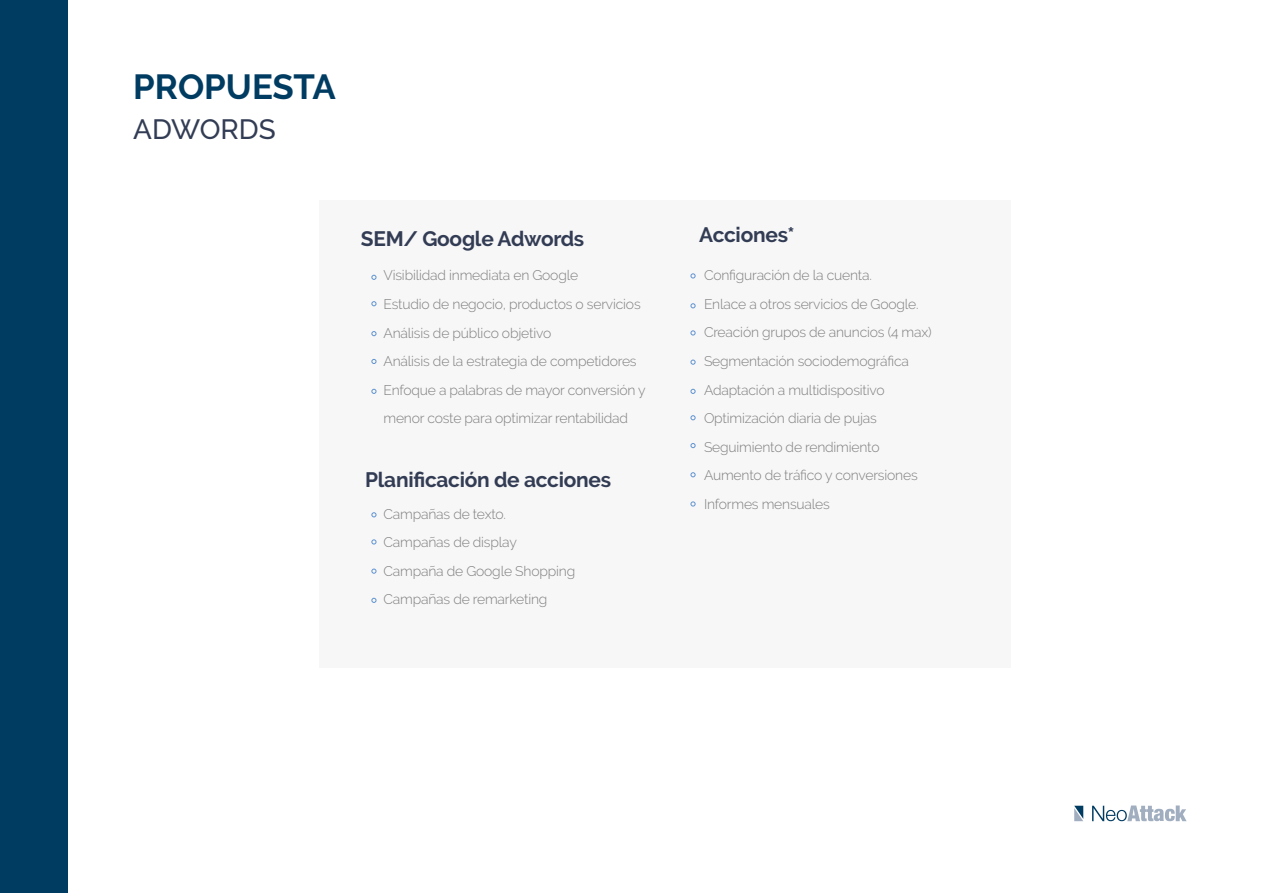
<style>
.page{position:relative;width:1262px;height:893px;background:#fff}
.page>*{position:absolute;margin:0;border:0;box-sizing:border-box;transform-origin:0 0}
.t1{font:700 34.8px "Raleway";color:#003c62}
.t2{font:500 27.75px "Raleway";color:#323c54}
.t3{font:700 20.85px "Raleway";letter-spacing:-.01em;color:#323c54}
.t4{font:300 13.95px/28.5px "Raleway";letter-spacing:-.015em;color:#7e7e7e}
</style>
<div class="page">
<div style="left:319px;top:200px;width:691px;height:468px;background:#f8f7f7"></div>
<svg style="left:372px;top:389px;width:4px;height:4px"></svg>
<svg style="left:372px;top:512px;width:4px;height:5px"></svg>
<svg style="left:372px;top:539px;width:4px;height:5px"></svg>
<svg style="left:372px;top:569px;width:4px;height:4px"></svg>
<svg style="left:372px;top:598px;width:4px;height:4px"></svg>
<svg style="left:691px;top:389px;width:4px;height:4px"></svg>
<svg style="left:691px;top:415px;width:4px;height:5px"></svg>
<svg style="left:691px;top:443px;width:4px;height:5px"></svg>
<svg style="left:691px;top:472px;width:4px;height:5px"></svg>
<svg style="left:691px;top:501px;width:4px;height:5px"></svg>
<svg style="left:691px;top:360px;width:4px;height:4px"></svg>
<svg style="left:691px;top:330px;width:4px;height:5px"></svg>
<svg style="left:691px;top:303px;width:4px;height:5px"></svg>
<svg style="left:691px;top:274px;width:4px;height:4px"></svg>
<svg style="left:372px;top:359px;width:4px;height:5px"></svg>
<svg style="left:372px;top:331px;width:4px;height:5px"></svg>
<svg style="left:372px;top:301px;width:4px;height:5px"></svg>
<svg style="left:372px;top:275px;width:4px;height:4px"></svg>
<svg style="left:1092px;top:805px;width:94px;height:16px"></svg>
<svg style="left:1074px;top:805px;width:9px;height:16px"></svg>
<div style="left:0;top:0;width:68px;height:892px;background:#003c62"></div>
<h1 class="t1" style="left:133px;top:67px;width:204px">PROPUESTA</h1>
<h2 class="t2" style="left:133px;top:113px;width:144px">ADWORDS</h2>
<h3 class="t3" style="left:361px;top:226px;width:225px">SEM/ Google Adwords</h3>
<p class="t4" style="left:383px;top:261px;width:264px">Visibilidad inmediata en Google<br>Estudio de negocio, productos o servicios Análisis de público objetivo<br>Análisis de la estrategia de competidores Enfoque a palabras de mayor conversión y menor coste para optimizar rentabilidad</p>
<h3 class="t3" style="left:365px;top:467px;width:247px">Planificación de acciones</h3>
<p class="t4" style="left:383px;top:499px;width:193px">Campañas de texto.<br>Campañas de display<br>Campaña de Google Shopping<br>Campañas de remarketing</p>
<h3 class="t3" style="left:699px;top:223px;width:97px">Acciones*</h3>
<p class="t4" style="left:704px;top:261px;width:229px">Configuración de la cuenta.<br>Enlace a otros servicios de Google.<br>Creación grupos de anuncios (4 max)<br>Segmentación sociodemográfica<br>Adaptación a multidispositivo<br>Optimización diaria de pujas<br>Seguimiento de rendimiento<br>Aumento de tráfico y conversiones<br>Informes mensuales</p>
</div>
